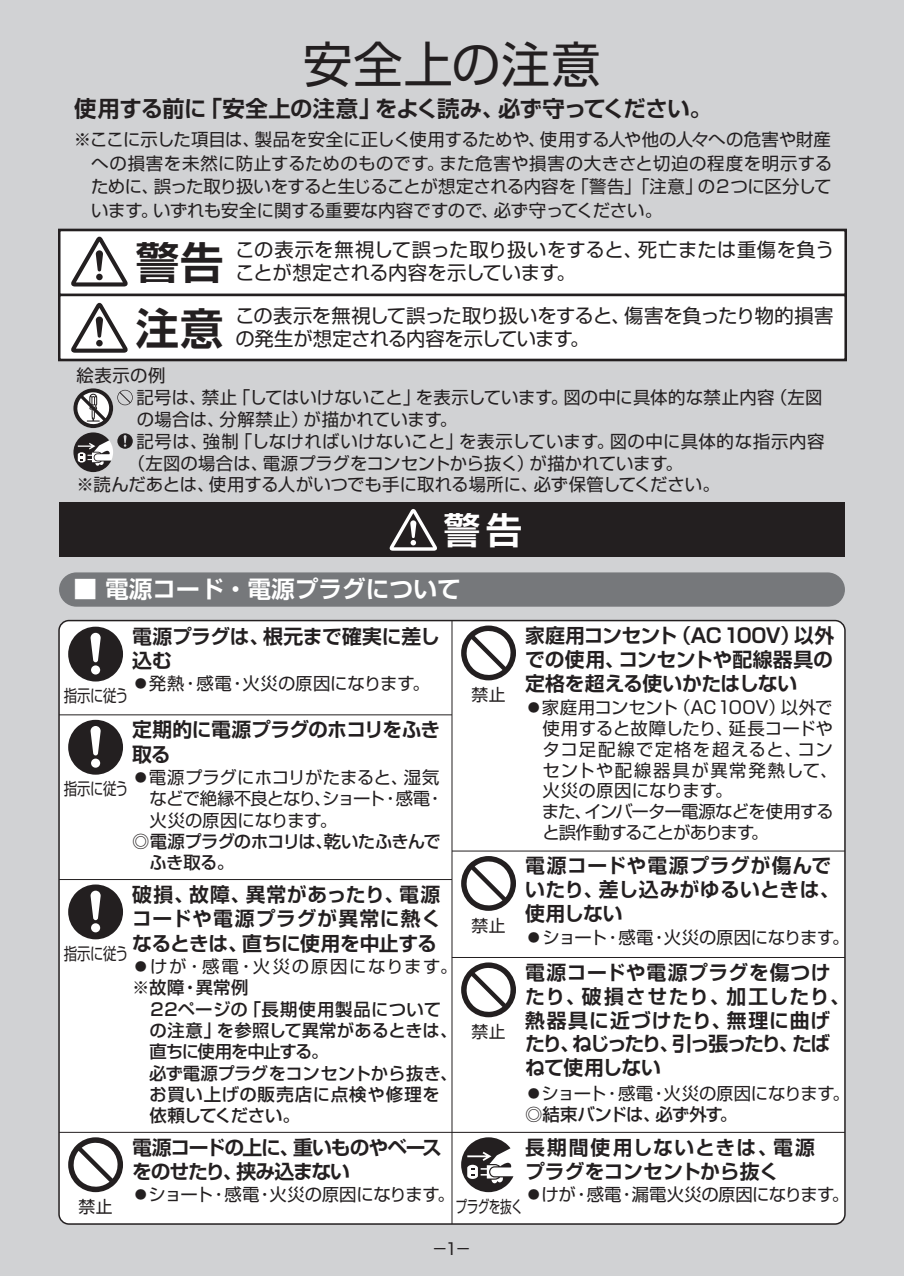
<style>
.page{position:relative;width:904px;height:1276px;background:#fff}
.page>*{position:absolute;margin:0;border:0;box-sizing:border-box;transform-origin:0 0}
.t1{font:49.18px "Shin Go Pro";letter-spacing:.02em;color:#231f20}
.t2{font:700 43.4px "Shin Go Pro De";color:#231f20}
.t3{font:700 36.4px "Shin Go Pro De";color:#fff}
.t4{font:700 23.62px "Shin Go Pro De";color:#fff}
.t5{font:700 22.4px "Shin Go Pro De";letter-spacing:-.025em;color:#231f20}
.t6{font:700 19.78px/24.3px "Shin Go Pro De";letter-spacing:-.005em;color:#231f20;text-align:justify}
.t7{font:700 19.78px/23.8px "Shin Go Pro De";letter-spacing:.03em;color:#231f20}
.t8{font:700 19.78px/23.8px "Shin Go Pro De";letter-spacing:.02em;color:#231f20}
.t9{font:700 19.78px/24.3px "Shin Go Pro De";letter-spacing:-.06em;color:#231f20}
.t10{font:700 19.78px/24.3px "Shin Go Pro De";letter-spacing:-.035em;color:#231f20}
.t11{font:19.25px/22.8px "Shin Go Pro";letter-spacing:-.03em;color:#231f20}
.t12{font:19.25px "Shin Go Pro";letter-spacing:.02em;color:#231f20}
.t13{font:19.25px "Shin Go Pro";letter-spacing:-.01em;color:#231f20}
.t14{font:17.32px/23.6px "Shin Go Pro";letter-spacing:-.005em;color:#231f20}
.t15{font:500 17.32px "Shin Go Pro";letter-spacing:-.01em;color:#231f20}
.t16{font:17.32px "Shin Go Pro";letter-spacing:.025em;color:#231f20}
.t17{font:500 17.32px/21.3px "Shin Go Pro";letter-spacing:-.04em;color:#231f20}
.t18{font:17.32px "Shin Go Pro";letter-spacing:-.025em;color:#231f20}
.t19{font:17.32px "Shin Go Pro";letter-spacing:-.04em;color:#231f20}
.t20{font:17.32px "Shin Go Pro";letter-spacing:.095em;color:#231f20}
.t21{font:500 17.32px "Shin Go Pro";letter-spacing:.03em;color:#231f20}
.t22{font:500 17.32px "Shin Go Pro";letter-spacing:.04em;color:#231f20}
.t23{font:17.32px "Shin Go Pro";letter-spacing:.08em;color:#231f20}
.t24{font:17.32px "Shin Go Pro";letter-spacing:.09em;color:#231f20}
.t25{font:17.32px "Shin Go Pro";letter-spacing:-.06em;color:#231f20}
.t26{font:500 17.32px "Shin Go Pro";letter-spacing:-.03em;color:#231f20}
.t27{font:500 17.32px "Shin Go Pro";letter-spacing:-.075em;color:#231f20}
.t28{font:500 17.32px "Shin Go Pro";letter-spacing:-.05em;color:#231f20}
.t29{font:16.8px "Shin Go Pro";letter-spacing:-.035em;color:#231f20;scale:.8 1}
.t30{font:16.8px "Shin Go Pro";letter-spacing:-.035em;color:#231f20}
.t31{font:16.8px "Shin Go Pro";letter-spacing:-.035em;color:#231f20;scale:.7 1}
.t32{font:16.1px "Shin Go Pro";color:#231f20}
</style>
<div class="page">
<div style="left:0;top:0;width:903px;height:1275px;background:#d1d2d4"></div>
<div style="left:59px;top:620px;width:785px;height:603px;background:#fff;border-radius:10px"></div>
<hr style="left:451px;top:620px;width:1px;height:603px;background:#231f20">
<div style="left:59px;top:572px;width:785px;height:34px;background:#76787b;border-radius:17px"></div>
<div style="left:59px;top:502px;width:785px;height:55px;background:#231f20"></div>
<svg style="left:389px;top:509px;width:48px;height:41px"></svg>
<hr style="left:59px;top:879px;width:393px;height:1px;background:#231f20">
<svg style="left:68px;top:884px;width:55px;height:55px"></svg>
<hr style="left:452px;top:850px;width:392px;height:1px;background:#231f20">
<svg style="left:461px;top:856px;width:55px;height:54px"></svg>
<svg style="left:68px;top:626px;width:55px;height:55px"></svg>
<hr style="left:59px;top:1131px;width:393px;height:1px;background:#231f20">
<svg style="left:68px;top:1137px;width:55px;height:55px"></svg>
<svg style="left:461px;top:962px;width:55px;height:55px"></svg>
<hr style="left:452px;top:957px;width:392px;height:1px;background:#231f20">
<hr style="left:452px;top:1131px;width:392px;height:1px;background:#231f20">
<svg style="left:461px;top:1137px;width:52px;height:55px"></svg>
<hr style="left:59px;top:714px;width:393px;height:1px;background:#231f20">
<svg style="left:68px;top:719px;width:55px;height:55px"></svg>
<div style="left:59px;top:230px;width:786px;height:65px;background:#fff"></div>
<div style="left:58px;top:229px;width:788px;height:67px;border:2px solid #231f20"></div>
<div style="left:59px;top:295px;width:786px;height:65px;background:#fff"></div>
<div style="left:58px;top:294px;width:788px;height:67px;border:2px solid #231f20"></div>
<svg style="left:71px;top:236px;width:57px;height:50px"></svg>
<svg style="left:71px;top:302px;width:57px;height:51px"></svg>
<svg style="left:73px;top:388px;width:60px;height:84px"></svg>
<svg style="left:461px;top:625px;width:55px;height:55px"></svg>
<h1 class="t1" style="left:303px;top:24px;width:299px">安全上の注意</h1>
<p class="t5" style="left:74px;top:91px;width:639px">使用する前に「安全上の注意」をよく読み、必ず守ってください。</p>
<p class="t14" style="left:91px;top:125px;width:742px;text-align:justify;text-indent:-17px">※ここに示した項目は、製品を安全に正しく使用するためや、使用する人や他の人々への危害や財産への損害を未然に防止するためのものです。また危害や損害の大きさと切迫の程度を明示するために、誤った取り扱いをすると生じることが想定される内容を「警告」「注意」の２つに区分しています。いずれも安全に関する重要な内容ですので、必ず守ってください。　</p>
<h2 class="t2" style="left:136px;top:226px;width:89px">警告</h2>
<p class="t12" style="left:235px;top:234px;width:600px">この表示を無視して誤った取り扱いをすると、死亡または重傷を負う</p>
<p class="t13" style="left:235px;top:257px;width:342px">ことが想定される内容を示しています。</p>
<p class="t11" style="left:235px;top:302px;width:599px">この表示を無視して誤った取り扱いをすると、傷害を負ったり物的損害の発生が想定される内容を示しています。</p>
<h2 class="t2" style="left:136px;top:293px;width:89px">注意</h2>
<p class="t14" style="left:76px;top:362px;width:90px">絵表示の例</p>
<p class="t14" style="left:136px;top:384px;width:687px">記号は、禁止「してはいけないこと」を表示しています。図の中に具体的な禁止内容（左図</p>
<p class="t14" style="left:137px;top:405px;width:322px">の場合は、分解禁止）が描かれています。</p>
<p class="t16" style="left:136px;top:427px;width:689px">記号は、強制「しなければいけないこと」を表示しています。図の中に具体的な指示内容</p>
<p class="t14" style="left:128px;top:449px;width:556px">（左図の場合は、電源プラグをコンセントから抜く）が描かれています。</p>
<p class="t14" style="left:76px;top:471px;width:644px">※読んだあとは、使用する人がいつでも手に取れる場所に、必ず保管してください。</p>
<h3 class="t3" style="left:444px;top:500px;width:80px">警告</h3>
<h3 class="t4" style="left:74px;top:570px;width:388px">■ 電源コード・電源プラグについて</h3>
<p class="t6" style="left:132px;top:621px;width:309px">電源プラグは、根元まで確実に差し込む</p>
<p class="t14" style="left:132px;top:670px;width:299px">●発熱・感電・火災の原因になります。</p>
<p class="t29" style="left:64px;top:682px;width:82px">指示に従う</p>
<p class="t10" style="left:132px;top:715px;width:310px">定期的に電源プラグのホコリをふき取る</p>
<p class="t14" style="left:149px;top:764px;width:296px;line-height:21.3px;text-indent:-17px">●電源プラグにホコリがたまると、湿気などで絶縁不良となり、ショート・感電・火災の原因になります。</p>
<p class="t17" style="left:149px;top:828px;width:293px;text-indent:-17px">◎電源プラグのホコリは、乾いたふきんでふき取る。</p>
<p class="t29" style="left:64px;top:775px;width:82px">指示に従う</p>
<p class="t6" style="left:132px;top:879px;width:310px">破損、故障、異常があったり、電源コードや電源プラグが異常に熱くなるときは、直ちに使用を中止する</p>
<p class="t20" style="left:132px;top:952px;width:326px">●けが・感電・火災の原因になります。</p>
<p class="t15" style="left:132px;top:973px;width:118px">※故障・異常例</p>
<p class="t21" style="left:150px;top:994px;width:292px">22ページの「長期使用製品について</p>
<p class="t15" style="left:149px;top:1016px;width:309px">の注意」を参照して異常があるときは、</p>
<p class="t27" style="left:149px;top:1037px;width:180px">直ちに使用を中止する。</p>
<p class="t15" style="left:132px;top:1058px;width:327px">　必ず電源プラグをコンセントから抜き、</p>
<p class="t22" style="left:149px;top:1080px;width:292px">お買い上げの販売店に点検や修理を</p>
<p class="t28" style="left:149px;top:1101px;width:152px">依頼してください。</p>
<p class="t29" style="left:64px;top:939px;width:82px">指示に従う</p>
<p class="t30" style="left:471px;top:681px;width:36px">禁止</p>
<p class="t30" style="left:471px;top:911px;width:36px">禁止</p>
<p class="t30" style="left:471px;top:1017px;width:36px">禁止</p>
<p class="t6" style="left:525px;top:621px;width:310px;line-height:23.8px">家庭用コンセント（AC100V）以外での使用、コンセントや配線器具の定格を超える使いかたはしない</p>
<p class="t14" style="left:525px;top:693px;width:309px">●家庭用コンセント（AC100V）以外で</p>
<p class="t14" style="left:542px;top:714px;width:292px">使用すると故障したり、延長コードや</p>
<p class="t23" style="left:542px;top:735px;width:292px">タコ足配線で定格を超えると、コン</p>
<p class="t24" style="left:542px;top:755px;width:297px">セントや配線器具が異常発熱して、</p>
<p class="t14" style="left:542px;top:777px;width:192px">火災の原因になります。</p>
<p class="t19" style="left:525px;top:797px;width:310px">　また、インバーター電源などを使用する</p>
<p class="t25" style="left:542px;top:818px;width:228px">と誤作動することがあります。</p>
<p class="t8" style="left:525px;top:851px;width:316px">電源コードや電源プラグが傷んでいたり、差し込みがゆるいときは、使用しない</p>
<p class="t14" style="left:525px;top:923px;width:326px">●ショート・感電・火災の原因になります。</p>
<p class="t7" style="left:525px;top:958px;width:326px">電源コードや電源プラグを傷つけたり、破損させたり、加工したり、熱器具に近づけたり、無理に曲げたり、ねじったり、引っ張ったり、たばねて使用しない</p>
<p class="t14" style="left:525px;top:1079px;width:326px">●ショート・感電・火災の原因になります。</p>
<p class="t26" style="left:525px;top:1100px;width:214px">◎結束バンドは、必ず外す。</p>
<p class="t30" style="left:78px;top:1192px;width:36px">禁止</p>
<p class="t9" style="left:132px;top:1132px;width:311px">電源コードの上に、重いものやベースをのせたり、挟み込まない</p>
<p class="t14" style="left:132px;top:1180px;width:324px">●ショート・感電・火災の原因になります。</p>
<p class="t8" style="left:525px;top:1132px;width:291px;line-height:24.3px">長期間使用しないときは、電源プラグをコンセントから抜く</p>
<p class="t18" style="left:525px;top:1180px;width:325px">●けが・感電・漏電火災の原因になります。</p>
<p class="t31" style="left:455px;top:1192px;width:97px">プラグを抜く</p>
<p class="t32" style="left:431px;top:1235px;width:41px">－1－</p>
</div>
